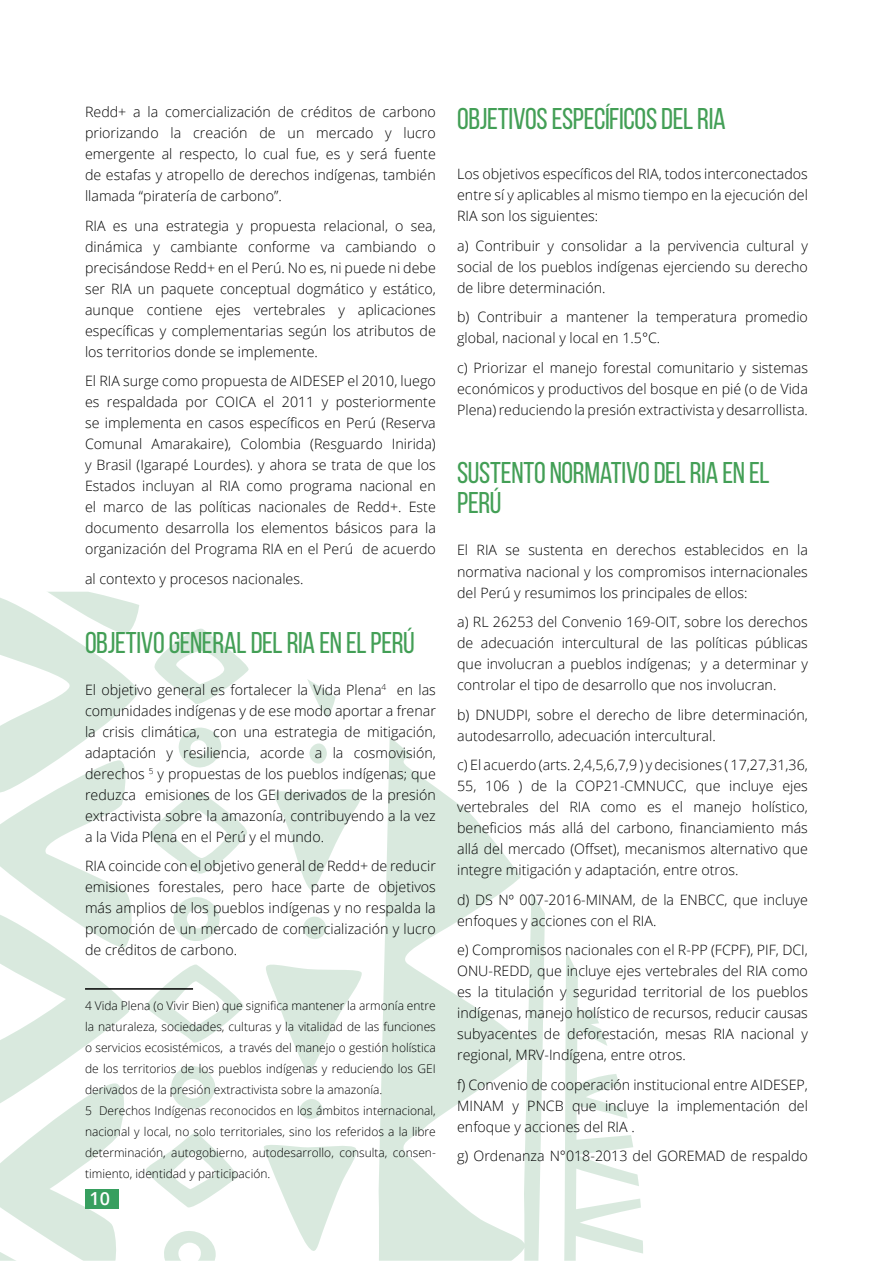
<style>
.page{position:relative;width:893px;height:1263px;background:#fff}
.page>*{position:absolute;margin:0;border:0;box-sizing:border-box;transform-origin:0 0}
.t1{font:30px/30px "Bebas Neue";letter-spacing:-.015em;color:#439f56}
.t2{font:600 18px "Open Sans";color:#fff}
.t3{font:300 14.25px/21px "Open Sans";color:#000;text-align:justify}
.t4{font:300 12px/21px "Open Sans";color:#000}
</style>
<div class="page">
<svg style="left:309px;top:743px;width:18px;height:21px"></svg>
<svg style="left:303px;top:916px;width:23px;height:23px"></svg>
<svg style="left:299px;top:1099px;width:24px;height:20px"></svg>
<svg style="left:307px;top:679px;width:29px;height:38px"></svg>
<svg style="left:274px;top:789px;width:72px;height:101px"></svg>
<svg style="left:266px;top:964px;width:80px;height:109px"></svg>
<svg style="left:264px;top:1145px;width:82px;height:106px"></svg>
<svg style="left:346px;top:737px;width:176px;height:524px"></svg>
<svg style="left:522px;top:893px;width:121px;height:368px"></svg>
<svg style="left:0;top:592px;width:249px;height:669px"></svg>
<hr style="left:85px;top:988px;width:108px;height:2px;background:#000">
<p class="t3" style="left:85px;top:101px;width:352px">Redd+ a la comercialización de créditos de carbono priorizando la creación de un mercado y lucro emergente al respecto, lo cual fue, es y será fuente de estafas y atropello de derechos indígenas, también llamada “piratería de carbono”.</p>
<p class="t3" style="left:85px;top:215px;width:352px">RIA es una estrategia y propuesta relacional, o sea, dinámica y cambiante conforme va cambiando o precisándose Redd+ en el Perú. No es, ni puede ni debe ser RIA un paquete conceptual dogmático y estático, aunque contiene ejes vertebrales y aplicaciones específicas y complementarias según los atributos de los territorios donde se implemente.</p>
<p class="t3" style="left:85px;top:370px;width:352px">El RIA surge como propuesta de AIDESEP el 2010, luego es respaldada por COICA el 2011 y posteriormente se implementa en casos específicos en Perú (Reserva Comunal Amarakaire), Colombia (Resguardo Inirida) y Brasil (Igarapé Lourdes). y ahora se trata de que los Estados incluyan al RIA como programa nacional en el marco de las políticas nacionales de Redd+. Este documento desarrolla los elementos básicos para la organización del Programa RIA en el Perú de acuerdo</p>
<p class="t3" style="left:85px;top:568px;width:220px">al contexto y procesos nacionales.</p>
<h1 class="t1" style="left:85px;top:627px;width:331px">OBJETIVO GENERAL DEL RIA EN EL PERÚ</h1>
<p class="t3" style="left:85px;top:679px;width:352px">El objetivo general es fortalecer la Vida Plena<sup>4</sup> en las comunidades indígenas y de ese modo aportar a frenar la crisis climática, con una estrategia de mitigación, adaptación y resiliencia, acorde a la cosmovisión, derechos <sup>5</sup> y propuestas de los pueblos indígenas; que reduzca emisiones de los GEI derivados de la presión extractivista sobre la amazonía, contribuyendo a la vez a la Vida Plena en el Perú y el mundo.</p>
<p class="t3" style="left:85px;top:855px;width:352px">RIA coincide con el objetivo general de Redd+ de reducir emisiones forestales, pero hace parte de objetivos más amplios de los pueblos indígenas y no respalda la promoción de un mercado de comercialización y lucro de créditos de carbono.</p>
<p class="t4" style="left:85px;top:995px;width:352px">4 Vida Plena (o Vivir Bien) que significa mantener la armonía entre la naturaleza, sociedades, culturas y la vitalidad de las funciones o servicios ecosistémicos, a través del manejo o gestión holística de los territorios de los pueblos indígenas y reduciendo los GEI derivados de la presión extractivista sobre la amazonía.<br>5 Derechos Indígenas reconocidos en los ámbitos internacional, nacional y local, no solo territoriales, sino los referidos a la libre determinación, autogobierno, autodesarrollo, consulta, consen&shy;timiento, identidad y participación.</p>
<p class="t2" style="left:90px;top:1186px;width:22px">10</p>
<h1 class="t1" style="left:457px;top:103px;width:270px">OBJETIVOS ESPECÍFICOS DEL RIA</h1>
<p class="t3" style="left:457px;top:163px;width:352px">Los objetivos específicos del RIA, todos interconectados entre sí y aplicables al mismo tiempo en la ejecución del RIA son los siguientes:</p>
<p class="t3" style="left:457px;top:235px;width:352px">a) Contribuir y consolidar a la pervivencia cultural y social de los pueblos indígenas ejerciendo su derecho de libre determinación.</p>
<p class="t3" style="left:457px;top:306px;width:352px">b) Contribuir a mantener la temperatura promedio global, nacional y local en 1.5°C.</p>
<p class="t3" style="left:457px;top:357px;width:352px">c) Priorizar el manejo forestal comunitario y sistemas económicos y productivos del bosque en pié (o de Vida Plena) reduciendo la presión extractivista y desarrollista.</p>
<h1 class="t1" style="left:457px;top:457px;width:314px">SUSTENTO NORMATIVO DEL RIA EN EL<br>PERÚ</h1>
<p class="t3" style="left:457px;top:539px;width:352px">El RIA se sustenta en derechos establecidos en la normativa nacional y los compromisos internacionales del Perú y resumimos los principales de ellos:</p>
<p class="t3" style="left:457px;top:611px;width:352px">a) RL 26253 del Convenio 169-OIT, sobre los derechos de adecuación intercultural de las políticas públicas que involucran a pueblos indígenas; y a determinar y controlar el tipo de desarrollo que nos involucran.</p>
<p class="t3" style="left:457px;top:703px;width:352px">b) DNUDPI, sobre el derecho de libre determinación, autodesarrollo, adecuación intercultural.</p>
<p class="t3" style="left:457px;top:754px;width:352px">c) El acuerdo (arts. 2,4,5,6,7,9 ) y decisiones ( 17,27,31,36, 55, 106 ) de la COP21-CMNUCC, que incluye ejes vertebrales del RIA como es el manejo holístico, beneficios más allá del carbono, financiamiento más allá del mercado (Offset), mecanismos alternativo que integre mitigación y adaptación, entre otros.</p>
<p class="t3" style="left:457px;top:888px;width:352px">d) DS Nº 007-2016-MINAM, de la ENBCC, que incluye enfoques y acciones con el RIA.</p>
<p class="t3" style="left:457px;top:939px;width:352px">e) Compromisos nacionales con el R-PP (FCPF), PIF, DCI, ONU-REDD, que incluye ejes vertebrales del RIA como es la titulación y seguridad territorial de los pueblos indígenas, manejo holístico de recursos, reducir causas subyacentes de deforestación, mesas RIA nacional y regional, MRV-Indígena, entre otros.</p>
<p class="t3" style="left:457px;top:1073px;width:352px">f) Convenio de cooperación institucional entre AIDESEP, MINAM y PNCB que incluye la implementación del enfoque y acciones del RIA .</p>
<p class="t3" style="left:457px;top:1145px;width:352px">g) Ordenanza N°018-2013 del GOREMAD de respaldo</p>
</div>
